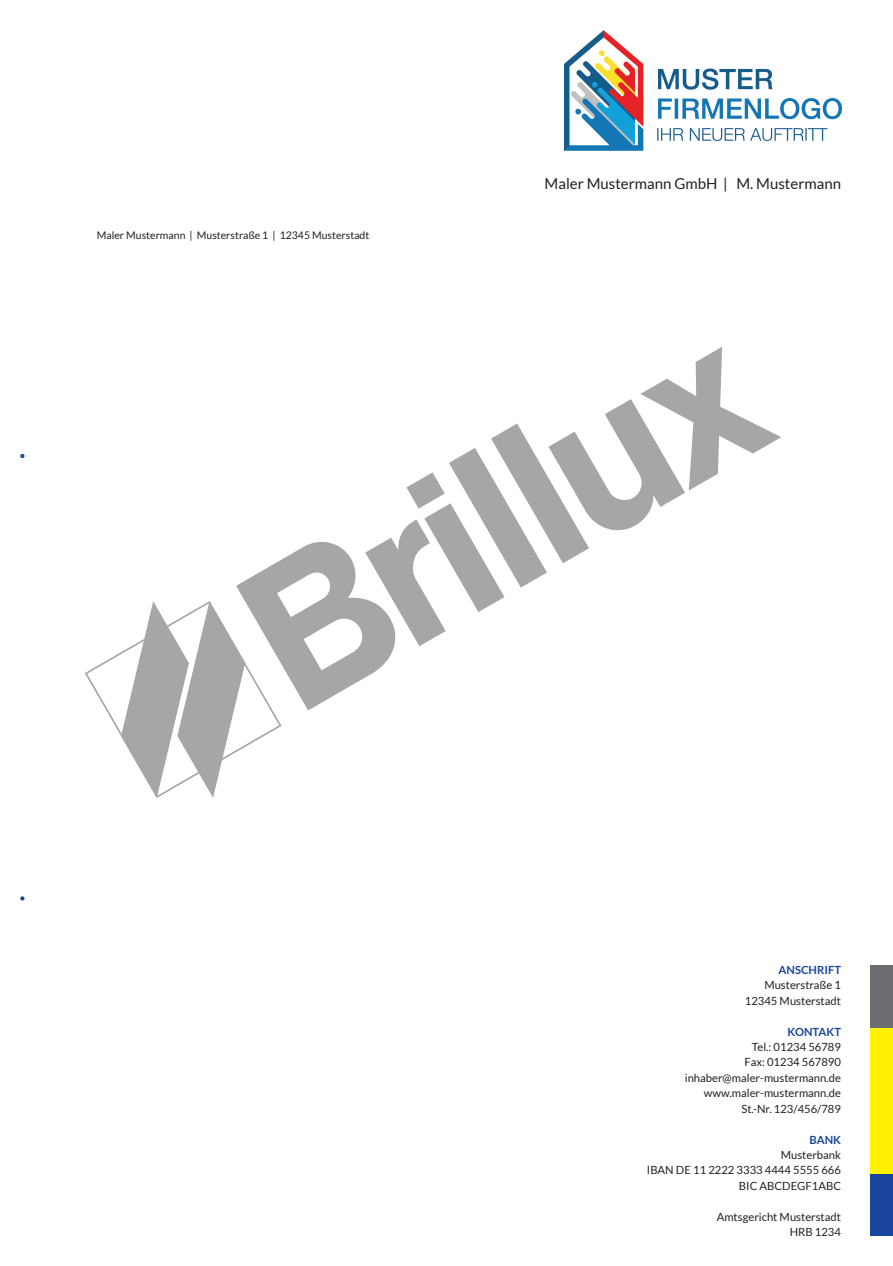
<style>
.page{position:relative;width:893px;height:1266px;background:#fff}
.page>*{position:absolute;margin:0;border:0;box-sizing:border-box;transform-origin:0 0}
.t1{font:15px "Lato";color:#231f20}
.t2{font:11.25px/15.5px "Lato";color:#231f20;text-align:right}
.t3{font:700 11.25px "Lato";color:#18469d}
.t4{font:10.5px "Lato";color:#231f20}
</style>
<div class="page">
<div style="left:871px;top:965px;width:22px;height:63px;background:#6c6d70"></div>
<div style="left:871px;top:1173px;width:22px;height:62px;background:#18469d"></div>
<div style="left:871px;top:1028px;width:22px;height:145px;background:#fff101"></div>
<svg style="left:20px;top:454px;width:5px;height:4px"></svg>
<svg style="left:20px;top:896px;width:5px;height:4px"></svg>
<svg style="left:85px;top:347px;width:696px;height:451px"></svg>
<img style="left:564px;top:30px;width:277px;height:121px">
<p class="t4" style="left:97px;top:229px;width:274px">Maler Mustermann | Musterstraße 1 | 12345 Musterstadt</p>
<h1 class="t1" style="left:545px;top:176px;width:298px">Maler Mustermann GmbH | M. Mustermann</h1>
<p class="t3" style="left:778px;top:963px;width:64px">ANSCHRIFT</p>
<p class="t2" style="left:745px;top:977px;width:98px">Musterstraße 1<br>12345 Musterstadt</p>
<p class="t3" style="left:787px;top:1024px;width:55px">KONTAKT</p>
<p class="t2" style="left:685px;top:1039px;width:158px">Tel.: 01234 56789<br>Fax: 01234 567890 inhaber@maler-mustermann.de www.maler-mustermann.de<br>St.-Nr. 123/456/789</p>
<p class="t3" style="left:809px;top:1132px;width:33px">BANK</p>
<p class="t2" style="left:647px;top:1146px;width:196px">Musterbank<br>IBAN DE 11 2222 3333 4444 5555 666<br>BIC ABCDEGF1ABC</p>
<p class="t2" style="left:717px;top:1208px;width:126px">Amtsgericht Musterstadt<br>HRB 1234</p>
</div>
